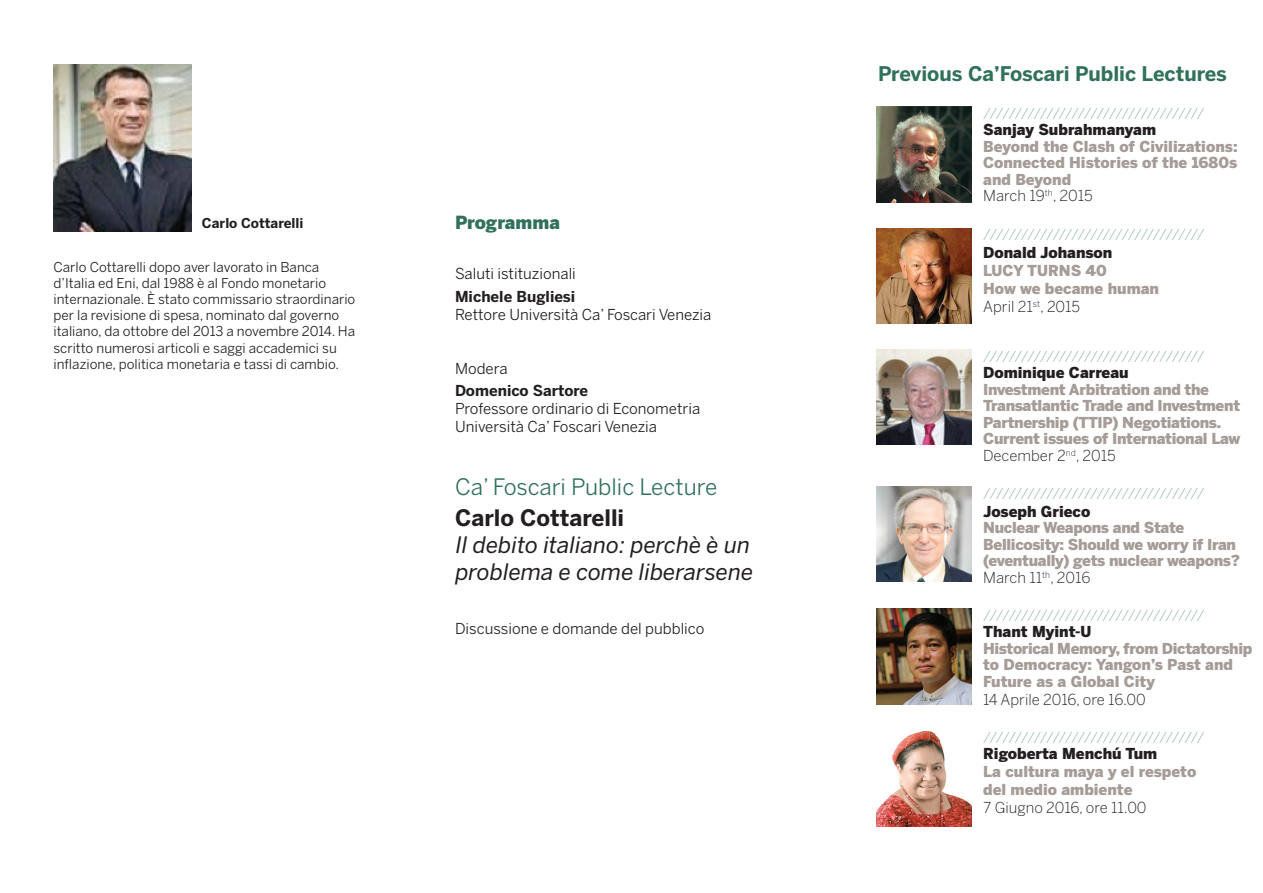
<style>
.page{position:relative;width:1263px;height:893px;background:#fff}
.page>*{position:absolute;margin:0;border:0;box-sizing:border-box;transform-origin:0 0}
.t1{font:italic 22.5px/27px "Benton Sans";color:#231f20}
.t2{font:22.5px "Benton Sans";color:#327159}
.t3{font:700 22.5px "Benton Sans";color:#231f20}
.t4{font:700 20.1px "Benton Sans";color:#327159}
.t5{font:900 18px "Benton Sans";color:#327159}
.t6{font:900 15px/16.5px "Benton Sans";letter-spacing:-.02em;color:#a59b97}
.t7{font:100 15px "Benton Sans";color:#327159}
.t8{font:900 15px/16.5px "Benton Sans";color:#a59b97}
.t9{font:15px/18px "Benton Sans";color:#231f20}
.t10{font:900 15px "Benton Sans";color:#231f20}
.t11{font:300 15px "Benton Sans";color:#231f20}
.t12{font:700 15px "Benton Sans";color:#231f20}
.t13{font:13.5px/16.2px "Benton Sans";color:#231f20}
.t14{font:700 13.5px "Benton Sans";color:#231f20}
.s1{font-weight:300;color:#231f20}
</style>
<div class="page">
<img style="left:876px;top:107px;width:95px;height:95px">
<img style="left:876px;top:228px;width:95px;height:95px">
<img style="left:876px;top:350px;width:95px;height:95px">
<img style="left:876px;top:487px;width:95px;height:95px">
<img style="left:876px;top:609px;width:95px;height:95px">
<img style="left:876px;top:731px;width:95px;height:95px">
<img style="left:53px;top:65px;width:138px;height:167px">
<p class="t14" style="left:202px;top:215px;width:103px">Carlo Cottarelli</p>
<p class="t13" style="left:53px;top:258px;width:303px">Carlo Cottarelli dopo aver lavorato in Banca d’Italia ed Eni, dal 1988 è al Fondo monetario internazionale. È stato commissario straordinario per la revisione di spesa, nominato dal governo italiano, da ottobre del 2013 a novembre 2014. Ha scritto numerosi articoli e saggi accademici su inflazione, politica monetaria e tassi di cambio.</p>
<p class="t5" style="left:455px;top:212px;width:106px">Programma</p>
<p class="t9" style="left:455px;top:265px;width:122px">Saluti istituzionali</p>
<p class="t12" style="left:455px;top:287px;width:122px">Michele Bugliesi</p>
<p class="t9" style="left:455px;top:305px;width:258px">Rettore Università Ca’ Foscari Venezia</p>
<p class="t9" style="left:455px;top:359px;width:54px">Modera</p>
<p class="t12" style="left:455px;top:382px;width:135px">Domenico Sartore</p>
<p class="t9" style="left:455px;top:399px;width:247px">Professore ordinario di Econometria<br>Università Ca’ Foscari Venezia</p>
<h1 class="t2" style="left:455px;top:473px;width:264px">Ca’ Foscari Public Lecture</h1>
<h1 class="t3" style="left:455px;top:505px;width:171px">Carlo Cottarelli</h1>
<h1 class="t1" style="left:455px;top:531px;width:299px">Il debito italiano: perchè è un problema e come liberarsene</h1>
<p class="t9" style="left:455px;top:620px;width:251px">Discussione e domande del pubblico</p>
<h2 class="t4" style="left:878px;top:61px;width:350px">Previous Ca’Foscari Public Lectures</h2>
<p class="t7" style="left:983px;top:105px;width:223px">///////////////////////////////////</p>
<p class="t10" style="left:983px;top:121px;width:174px">Sanjay Subrahmanyam</p>
<p class="t8" style="left:983px;top:138px;width:256px">Beyond the Clash of Civilizations:<br>Connected Histories of the 1680s and Beyond<br><span class="s1">March 19</span><sup>th</sup><span class="s1">, 2015</span></p>
<p class="t7" style="left:983px;top:226px;width:223px">///////////////////////////////////</p>
<p class="t10" style="left:983px;top:244px;width:131px">Donald Johanson</p>
<p class="t8" style="left:983px;top:262px;width:177px;line-height:18px">LUCY TURNS 40<br>How we became human<br><span class="s1">April 21</span><sup>st</sup><span class="s1">, 2015</span></p>
<p class="t7" style="left:983px;top:347px;width:223px">///////////////////////////////////</p>
<p class="t10" style="left:983px;top:364px;width:147px">Dominique Carreau</p>
<p class="t6" style="left:983px;top:381px;width:259px">Investment Arbitration and the<br>Transatlantic Trade and Investment<br>Partnership (TTIP) Negotiations.<br>Current issues of International Law<br><span class="s1">December 2</span><sup>nd</sup><span class="s1">, 2015</span></p>
<p class="t7" style="left:983px;top:485px;width:223px">///////////////////////////////////</p>
<p class="t10" style="left:983px;top:502px;width:109px">Joseph Grieco</p>
<p class="t6" style="left:983px;top:519px;width:258px">Nuclear Weapons and State<br>Bellicosity: Should we worry if Iran (eventually) gets nuclear weapons?<br><span class="s1">March 11</span><sup>th</sup><span class="s1">, 2016</span></p>
<p class="t7" style="left:983px;top:607px;width:223px">///////////////////////////////////</p>
<p class="t10" style="left:983px;top:623px;width:110px">Thant Myint-U</p>
<p class="t6" style="left:983px;top:640px;width:271px">Historical Memory, from Dictatorship to Democracy: Yangon’s Past and<br>Future as a Global City</p>
<p class="t11" style="left:983px;top:690px;width:164px">14 Aprile 2016, ore 16.00</p>
<p class="t7" style="left:983px;top:729px;width:223px">///////////////////////////////////</p>
<p class="t10" style="left:983px;top:745px;width:176px">Rigoberta Menchú Tum</p>
<p class="t8" style="left:983px;top:763px;width:215px;line-height:18px">La cultura maya y el respeto del medio ambiente</p>
<p class="t11" style="left:983px;top:799px;width:165px">7 Giugno 2016, ore 11.00</p>
</div>
